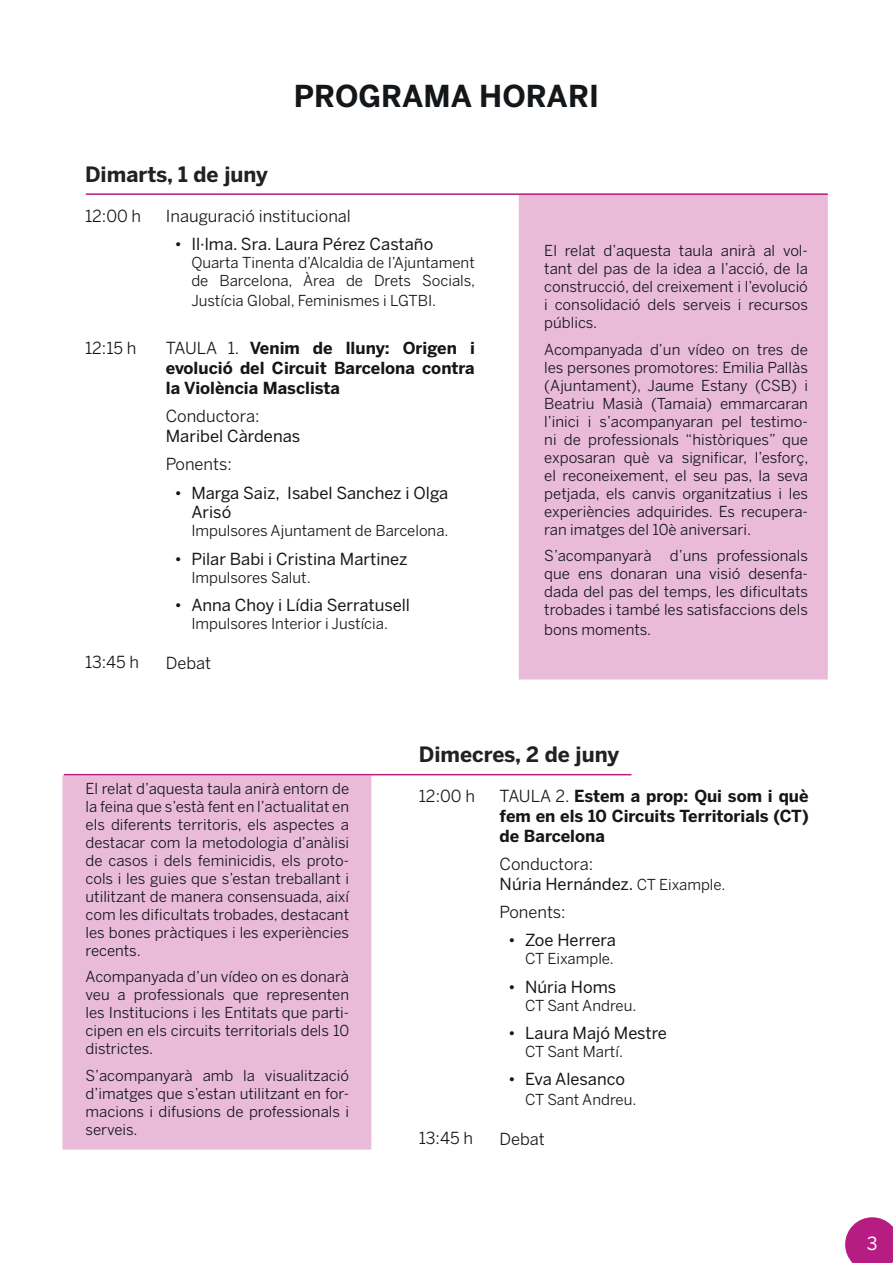
<style>
.page{position:relative;width:893px;height:1263px;background:#fff}
.page>*{position:absolute;margin:0;border:0;box-sizing:border-box;transform-origin:0 0}
.t1{font:700 30px "Benton Sans";color:#14171a}
.t2{font:700 21px "Benton Sans";color:#222020}
.t3{font:18px "Benton Sans";color:#fff}
.t4{font:16.5px/19.8px "Benton Sans";color:#14171a}
.t5{font:700 16.5px/19.8px "Benton Sans";color:#14171a;text-align:justify}
.t6{font:16.5px "Benton Sans";color:#14171a}
.t7{font:15px/18px "Benton Sans";color:#14171a;text-align:justify}
.s1{font-weight:400}
.s2{font-size:15px}
</style>
<div class="page">
<div style="left:519px;top:194px;width:309px;height:485px;background:#e9bbd9"></div>
<div style="left:62px;top:775px;width:309px;height:374px;background:#e9bbd9"></div>
<svg style="left:845px;top:1217px;width:48px;height:46px"></svg>
<hr style="left:86px;top:193px;width:742px;height:2px;background:#b71c82">
<hr style="left:64px;top:774px;width:567px;height:1px;background:#b71c82">
<p class="t2" style="left:85px;top:162px;width:185px">Dimarts, 1 de juny</p>
<p class="t1" style="left:294px;top:78px;width:307px">PROGRAMA HORARI</p>
<p class="t6" style="left:85px;top:206px;width:58px">12:00 h</p>
<p class="t6" style="left:85px;top:338px;width:53px">12:15 h</p>
<p class="t6" style="left:85px;top:652px;width:56px">13:45 h</p>
<p class="t6" style="left:166px;top:206px;width:187px">Inauguració institucional</p>
<p class="t4" style="left:174px;top:234px;width:260px">• Il·lma. Sra. Laura Pérez Castaño</p>
<p class="t7" style="left:191px;top:254px;width:285px">Quarta Tinenta d’Alcaldia de l’Ajuntament de Barcelona, Àrea de Drets Socials,</p>
<p class="t7" style="left:191px;top:291px;width:246px">Justícia Global, Feminismes i LGTBI.</p>
<p class="t5" style="left:166px;top:338px;width:310px"><span class="s1">TAULA 1.</span> Venim de lluny: Origen i evolució del Circuit Barcelona contra la Violència Masclista</p>
<p class="t6" style="left:166px;top:406px;width:95px">Conductora:</p>
<p class="t4" style="left:166px;top:426px;width:136px">Maribel Càrdenas</p>
<p class="t6" style="left:166px;top:454px;width:68px">Ponents:</p>
<p class="t4" style="left:191px;top:482px;width:258px;text-indent:-17px">• Marga Saiz, Isabel Sanchez i Olga<br>Arisó</p>
<p class="t7" style="left:191px;top:522px;width:259px">Impulsores Ajuntament de Barcelona.</p>
<p class="t4" style="left:174px;top:549px;width:235px">• Pilar Babi i Cristina Martinez</p>
<p class="t7" style="left:191px;top:568px;width:121px">Impulsores Salut.</p>
<p class="t4" style="left:174px;top:595px;width:237px">• Anna Choy i Lídia Serratusell</p>
<p class="t7" style="left:191px;top:614px;width:198px">Impulsores Interior i Justícia.</p>
<p class="t6" style="left:166px;top:653px;width:47px">Debat</p>
<p class="t7" style="left:544px;top:241px;width:265px">El relat d’aquesta taula anirà al vol&shy;tant del pas de la idea a l’acció, de la construcció, del creixement i l’evolució i consolidació dels serveis i recursos públics.</p>
<p class="t7" style="left:544px;top:340px;width:266px">Acompanyada d’un vídeo on tres de les persones promotores: Emilia Pallàs (Ajuntament), Jaume Estany (CSB) i Beatriu Masià (Tamaia) emmarcaran l’inici i s’acompanyaran pel testimo&shy;ni de professionals “històriques” que exposaran què va significar, l’esforç, el reconeixement, el seu pas, la seva petjada, els canvis organitzatius i les experiències adquirides. Es recupera&shy;ran imatges del 10è aniversari.</p>
<p class="t7" style="left:544px;top:547px;width:265px">S’acompanyarà d’uns professionals que ens donaran una visió desenfa&shy;dada del pas del temps, les dificultats trobades i també les satisfaccions dels</p>
<p class="t7" style="left:544px;top:620px;width:108px">bons moments.</p>
<p class="t7" style="left:86px;top:779px;width:265px">El relat d’aquesta taula anirà entorn de la feina que s’està fent en l’actualitat en els diferents territoris, els aspectes a destacar com la metodologia d’anàlisi de casos i dels feminicidis, els proto&shy;cols i les guies que s’estan treballant i utilitzant de manera consensuada, així com les dificultats trobades, destacant les bones pràctiques i les experiències recents.</p>
<p class="t7" style="left:86px;top:967px;width:265px">Acompanyada d’un vídeo on es donarà veu a professionals que representen les Institucions i les Entitats que parti&shy;cipen en els circuits territorials dels 10 districtes.</p>
<p class="t7" style="left:86px;top:1066px;width:265px">S’acompanyarà amb la visualització d’imatges que s’estan utilitzant en for&shy;macions i difusions de professionals i serveis.</p>
<p class="t2" style="left:419px;top:741px;width:202px">Dimecres, 2 de juny</p>
<p class="t6" style="left:419px;top:786px;width:58px">12:00 h</p>
<p class="t5" style="left:500px;top:786px;width:310px"><span class="s1">TAULA 2.</span> Estem a prop: Qui som i què fem en els 10 Circuits Territorials (CT) de Barcelona</p>
<p class="t6" style="left:500px;top:854px;width:95px">Conductora:</p>
<p class="t4" style="left:500px;top:873px;width:227px">Núria Hernández. <span class="s2">CT Eixample.</span></p>
<p class="t6" style="left:500px;top:902px;width:68px">Ponents:</p>
<p class="t4" style="left:508px;top:930px;width:109px">• Zoe Herrera</p>
<p class="t7" style="left:525px;top:950px;width:90px">CT Eixample.</p>
<p class="t4" style="left:508px;top:976px;width:110px">• Núria Homs</p>
<p class="t7" style="left:525px;top:996px;width:113px">CT Sant Andreu.</p>
<p class="t4" style="left:508px;top:1023px;width:160px">• Laura Majó Mestre</p>
<p class="t7" style="left:525px;top:1042px;width:99px">CT Sant Martí.</p>
<p class="t4" style="left:508px;top:1069px;width:118px">• Eva Alesanco</p>
<p class="t7" style="left:525px;top:1090px;width:113px">CT Sant Andreu.</p>
<p class="t6" style="left:500px;top:1129px;width:47px">Debat</p>
<p class="t6" style="left:419px;top:1128px;width:56px">13:45 h</p>
<p class="t3" style="left:867px;top:1233px;width:12px">3</p>
</div>
